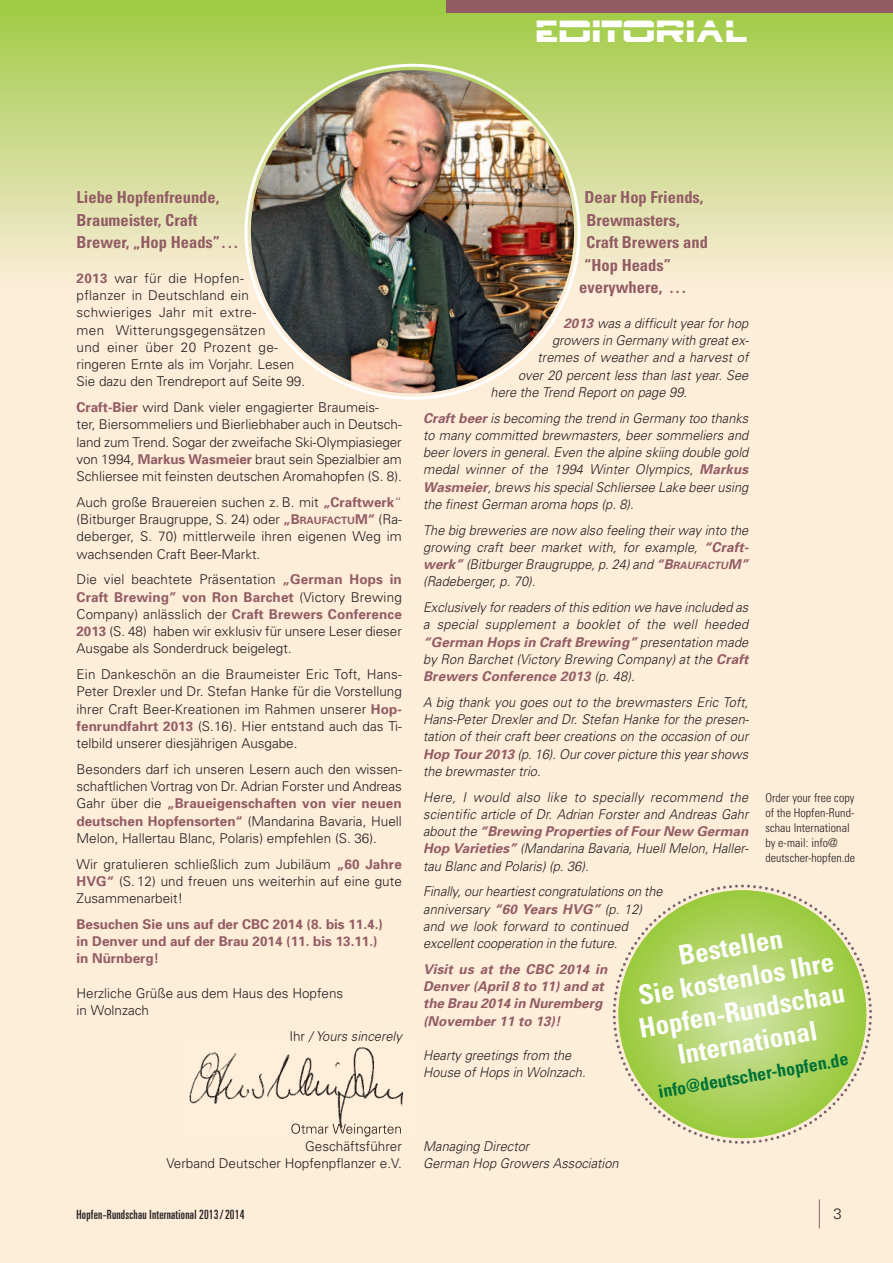
<style>
.page{position:relative;width:893px;height:1263px;background:#feedd9}
.page>*{position:absolute;margin:0;border:0;box-sizing:border-box;transform-origin:0 0}
.t1{font:37.5px "Borg 9";color:#fff}
.t2{font:700 condensed 27px/32.4px "Univers";color:#fff;text-align:center}
.t3{font:700 condensed 18px "Univers";color:#007236}
.t4{font:700 condensed 16.5px/22.5px "Univers";color:#925c64}
.t5{font:300 15px "Univers";color:#231f20}
.t6{font:italic 300 13.5px/17.2px "Univers";letter-spacing:.005em;color:#231f20;text-align:justify;scale:.95 1}
.t7{font:300 13.5px/17.2px "Univers";color:#231f20;text-align:justify}
.t8{font:300 13.5px/17.2px "Univers";letter-spacing:.025em;color:#231f20}
.t9{font:700 13.5px/17.2px "Univers";color:#925c64}
.t10{font:italic 700 13.5px/17.2px "Univers";letter-spacing:.005em;color:#925c64}
.t11{font:ultra-condensed 12.75px "Univers";letter-spacing:.02em;color:#231f20}
.t12{font:300 condensed 12px/15px "Univers";letter-spacing:.005em;color:#231f20}
.s1{font-weight:700;color:#925c64}
.s2{color:#925c64}
.s3{font-weight:700;font-size:10.2px;color:#925c64}
.s4{font-style:normal}
</style>
<div class="page">
<img style="left:0;top:0;width:893px;height:270px">
<svg style="left:819px;top:1199px;width:1px;height:29px"></svg>
<svg style="left:244px;top:64px;width:336px;height:336px"></svg>
<div style="left:446px;top:0;width:447px;height:13px;background:#925c64"></div>
<img style="left:251px;top:70px;width:323px;height:323px;border-radius:50%">
<svg style="left:612px;top:884px;width:260px;height:260px"></svg>
<img style="left:189px;top:1040px;width:215px;height:94px">
<svg style="left:291px;top:1040px;width:12px;height:1px"></svg>
<img style="left:308px;top:1040px;width:92px;height:3px">
<img style="left:291px;top:1123px;width:103px;height:12px">
<h1 class="t1" style="left:535px;top:7px;width:215px">Editorial</h1>
<p class="t4" style="left:77px;top:187px;width:163px">Liebe Hopfenfreunde,<br>Braumeister, Craft<br>Brewer, „Hop Heads”. . .</p>
<p class="t8" style="left:77px;top:271px;width:230px"><span class="s1">2013</span> war für die Hopfen-<br>pflanzer in Deutschland ein schwieriges Jahr mit extre-<br>men Witterungsgegensätzen<br>und einer über 20 Prozent ge&shy;ringeren Ernte als im Vorjahr. Lesen<br>Sie dazu den Trendreport auf Seite 99.</p>
<p class="t7" style="left:77px;top:400px;width:327px;text-align:left"><span class="s1">Craft-Bier</span> wird Dank vieler engagierter Braumeis-<br>ter, Biersommeliers und Bierliebhaber auch in Deutsch&shy;land zum Trend. Sogar der zweifache Ski-Olympiasieger von 1994, <span class="s1">Markus Wasmeier</span> braut sein Spezialbier am Schliersee mit feinsten deutschen Aromahopfen (S. 8).</p>
<p class="t7" style="left:77px;top:495px;width:327px">Auch große Brauereien suchen z. B. mit <span class="s1">„Craftwerk</span><span class="s2">“ </span>(Bitburger Braugruppe, S. 24) oder <span class="s1">„B</span><span class="s3">RAUFACTU</span><span class="s1">M“</span> (Ra&shy;deberger, S. 70) mittlerweile ihren eigenen Weg im wachsenden Craft Beer-Markt.</p>
<p class="t7" style="left:77px;top:572px;width:327px">Die viel beachtete Präsentation <span class="s1">„German Hops in Craft Brewing” von Ron Barchet</span> (Victory Brewing Company) anlässlich der <span class="s1">Craft Brewers Conference 2013</span> (S. 48) haben wir exklusiv für unsere Leser dieser Ausgabe als Sonderdruck beigelegt.</p>
<p class="t7" style="left:77px;top:667px;width:327px">Ein Dankeschön an die Braumeister Eric Toft, Hans-Peter Drexler und Dr. Stefan Hanke für die Vorstellung ihrer Craft Beer-Kreationen im Rahmen unserer <span class="s1">Hop&shy;fenrundfahrt 2013</span> (S.16). Hier entstand auch das Ti&shy;telbild unserer diesjährigen Ausgabe.</p>
<p class="t7" style="left:77px;top:762px;width:327px">Besonders darf ich unseren Lesern auch den wissen&shy;schaftlichen Vortrag von Dr. Adrian Forster und Andreas Gahr über die <span class="s1">„Braueigenschaften von vier neuen deutschen Hopfensorten“</span> (Mandarina Bavaria, Huell Melon, Hallertau Blanc, Polaris) empfehlen (S. 36).</p>
<p class="t7" style="left:77px;top:856px;width:327px">Wir gratulieren schließlich zum Jubiläum <span class="s1">„60 Jahre HVG“</span> (S. 12) und freuen uns weiterhin auf eine gute Zusammenarbeit!</p>
<p class="t9" style="left:77px;top:917px;width:308px">Besuchen Sie uns auf der CBC 2014 (8. bis 11.4.) in Denver und auf der Brau 2014 (11. bis 13.11.) in Nürnberg!</p>
<p class="t7" style="left:77px;top:986px;width:268px">Herzliche Grüße aus dem Haus des Hopfens in Wolnzach</p>
<p class="t6" style="left:289px;top:1029px;width:120px"><span class="s4">Ihr</span> / Yours sincerely</p>
<p class="t7" style="left:166px;top:1138px;width:237px;text-align:right">Geschäftsführer<br>Verband Deutscher Hopfenpflanzer e.V.</p>
<p class="t4" style="left:585px;top:187px;width:121px">Dear Hop Friends,</p>
<p class="t4" style="left:586px;top:210px;width:95px">Brewmasters,</p>
<p class="t4" style="left:586px;top:232px;width:123px">Craft Brewers and</p>
<p class="t4" style="left:584px;top:255px;width:89px">“Hop Heads”</p>
<p class="t4" style="left:579px;top:277px;width:108px">everywhere, . . .</p>
<p class="t6" style="left:563px;top:316px;width:196px"><span class="s1">2013</span> was a difficult year for hop</p>
<p class="t6" style="left:552px;top:333px;width:209px">growers in Germany with great ex-</p>
<p class="t6" style="left:537px;top:350px;width:223px">tremes of weather and a harvest of</p>
<p class="t6" style="left:518px;top:367px;width:244px">over 20 percent less than last year. See</p>
<p class="t6" style="left:490px;top:385px;width:208px">here the Trend Report on page 99.</p>
<p class="t6" style="left:423px;top:410px;width:344px"><span class="s1">Craft beer</span> is becoming the trend in Germany too thanks to many committed brewmasters, beer sommeliers and beer lovers in general. Even the alpine skiing double gold medal winner of the 1994 Winter Olympics, <span class="s1">Markus Wasmeier</span>, brews his special Schliersee Lake beer using the finest German aroma hops (p. 8).</p>
<p class="t6" style="left:423px;top:522px;width:344px">The big breweries are now also feeling their way into the growing craft beer market with, for example, <span class="s1">“Craft&shy;werk”</span> (Bitburger Braugruppe, p. 24) and <span class="s1">“B</span><span class="s3">RAUFACTU</span><span class="s1">M” </span>(Radeberger, p. 70).</p>
<p class="t6" style="left:423px;top:600px;width:344px">Exclusively for readers of this edition we have included as a special supplement a booklet of the well heeded <span class="s1">“German Hops in Craft Brewing”</span> presentation made by Ron Barchet (Victory Brewing Company) at the <span class="s1">Craft Brewers Conference 2013</span> (p. 48).</p>
<p class="t6" style="left:423px;top:695px;width:345px">A big thank you goes out to the brewmasters Eric Toft, Hans-Peter Drexler and Dr. Stefan Hanke for the presen&shy;tation of their craft beer creations on the occasion of our <span class="s1">Hop Tour 2013</span> (p. 16). Our cover picture this year shows the brewmaster trio.</p>
<p class="t6" style="left:423px;top:789px;width:344px">Here, I would also like to specially recommend the scientific article of Dr. Adrian Forster and Andreas Gahr about the <span class="s1">“Brewing Properties of Four New German Hop Varieties”</span> (Mandarina Bavaria, Huell Melon, Haller&shy;tau Blanc and Polaris) (p. 36).</p>
<p class="t6" style="left:423px;top:884px;width:254px;text-align:left">Finally, our heartiest congratulations on the anniversary <span class="s1">“60 Years HVG”</span> (p. 12) and we look forward to continued excellent cooperation in the future.</p>
<p class="t10" style="left:423px;top:962px;width:186px">Visit us at the CBC 2014 in<br>Denver (April 8 to 11) and at the Brau 2014 in Nuremberg (November 11 to 13)!</p>
<p class="t6" style="left:423px;top:1048px;width:173px">Hearty greetings from the<br>House of Hops in Wolnzach.</p>
<p class="t12" style="left:765px;top:791px;width:91px">Order your free copy of the Hopfen-Rund&shy;schau International by e-mail: info@ deutscher-hopfen.de</p>
<h2 class="t2" style="left:626px;top:951px;width:210px;rotate:-10deg">Bestellen<br>Sie kostenlos Ihre<br>Hopfen-Rundschau<br>International</h2>
<h3 class="t3" style="left:657px;top:1085px;width:194px;rotate:-10deg">info@deutscher-hopfen.de</h3>
<p class="t6" style="left:423px;top:1139px;width:207px">Managing Director<br>German Hop Growers Association</p>
<p class="t11" style="left:77px;top:1209px;width:169px">Hopfen-Rundschau International 2013/2014</p>
<p class="t5" style="left:834px;top:1208px;width:10px">3</p>
</div>
